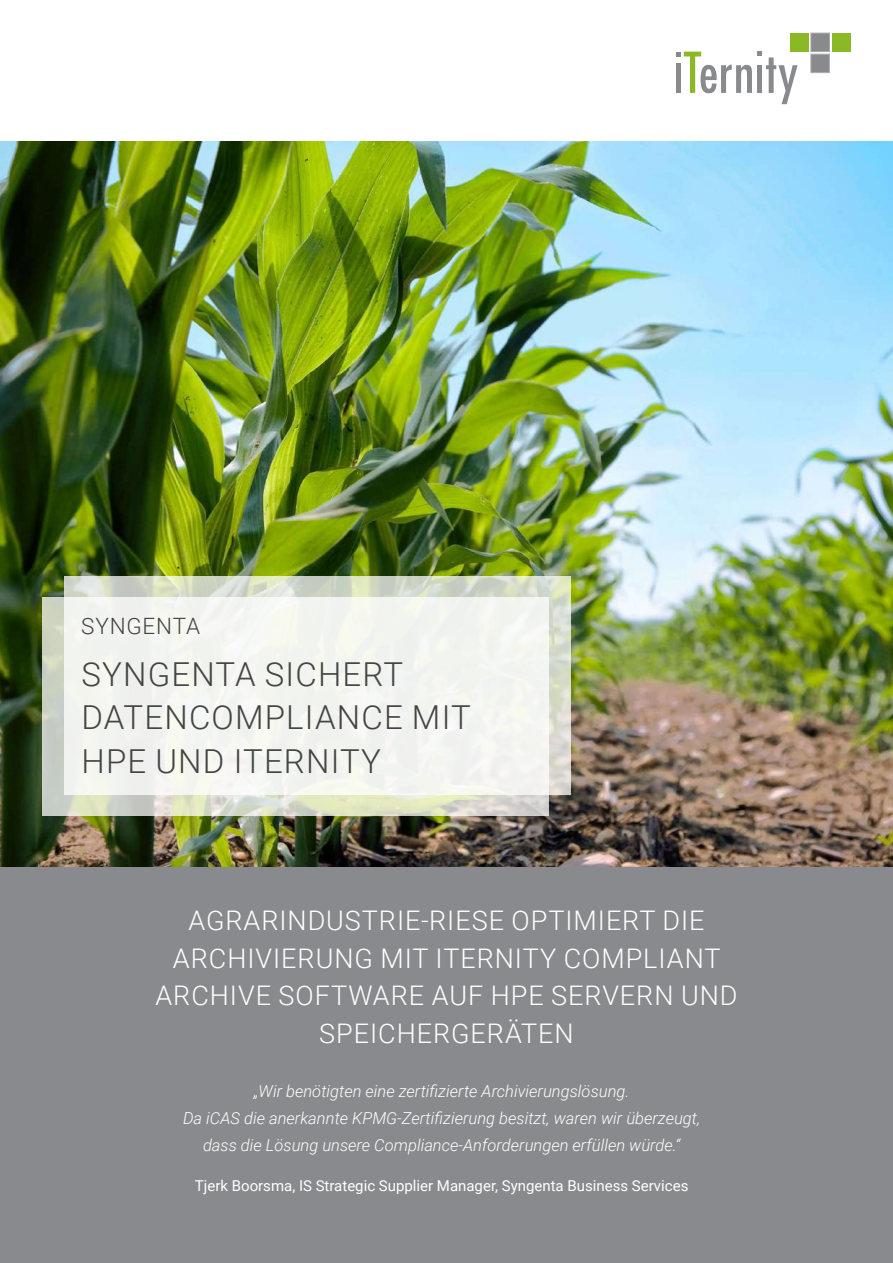
<style>
.page{position:relative;width:893px;height:1263px;background:#fff}
.page>*{position:absolute;margin:0;border:0;box-sizing:border-box;transform-origin:0 0}
.t1{font:300 33px/43.5px "Roboto";letter-spacing:.035em;color:#444}
.t2{font:300 27px/37.5px "Roboto";letter-spacing:.035em;color:#fff;text-align:center}
.t3{font:300 22.5px "Roboto";letter-spacing:.035em;color:#444}
.t4{font:italic 300 16.5px/27px "Roboto";color:#fff;text-align:center}
.t5{font:15px "Roboto";color:#fff}
</style>
<div class="page">
<div style="left:0;top:864px;width:893px;height:399px;background:#898a8d"></div>
<img style="left:0;top:142px;width:893px;height:724px">
<svg style="left:676px;top:51px;width:122px;height:53px"></svg>
<div style="left:811px;top:33px;width:18px;height:19px;background:#898a8d"></div>
<div style="left:811px;top:33px;width:18px;height:19px;border:1px solid #acabab"></div>
<div style="left:790px;top:33px;width:18px;height:19px;background:#8ab925"></div>
<div style="left:832px;top:33px;width:18px;height:19px;background:#8ab925"></div>
<div style="left:811px;top:54px;width:18px;height:19px;background:#898a8d;border:1px solid #acabab"></div>
<svg style="left:43px;top:597px;width:506px;height:219px;background:#d7dac9"></svg>
<svg style="left:65px;top:576px;width:506px;height:218px;fill:#f2f4ef"></svg>
<h3 class="t3" style="left:81px;top:610px;width:120px">SYNGENTA</h3>
<h1 class="t1" style="left:81px;top:651px;width:391px">SYNGENTA SICHERT<br>DATENCOMPLIANCE MIT<br>HPE UND ITERNITY</h1>
<h2 class="t2" style="left:155px;top:901px;width:584px">AGRARINDUSTRIE-RIESE OPTIMIERT DIE<br>ARCHIVIERUNG MIT ITERNITY COMPLIANT<br>ARCHIVE SOFTWARE AUF HPE SERVERN UND<br>SPEICHERGERÄTEN</h2>
<p class="t4" style="left:183px;top:1077px;width:519px">„Wir benötigten eine zertifizierte Archivierungslösung.<br>Da iCAS die anerkannte KPMG-Zertifizierung besitzt, waren wir überzeugt, dass die Lösung unsere Compliance-Anforderungen erfüllen würde.“</p>
<p class="t5" style="left:195px;top:1175px;width:495px">Tjerk Boorsma, IS Strategic Supplier Manager, Syngenta Business Services</p>
</div>
